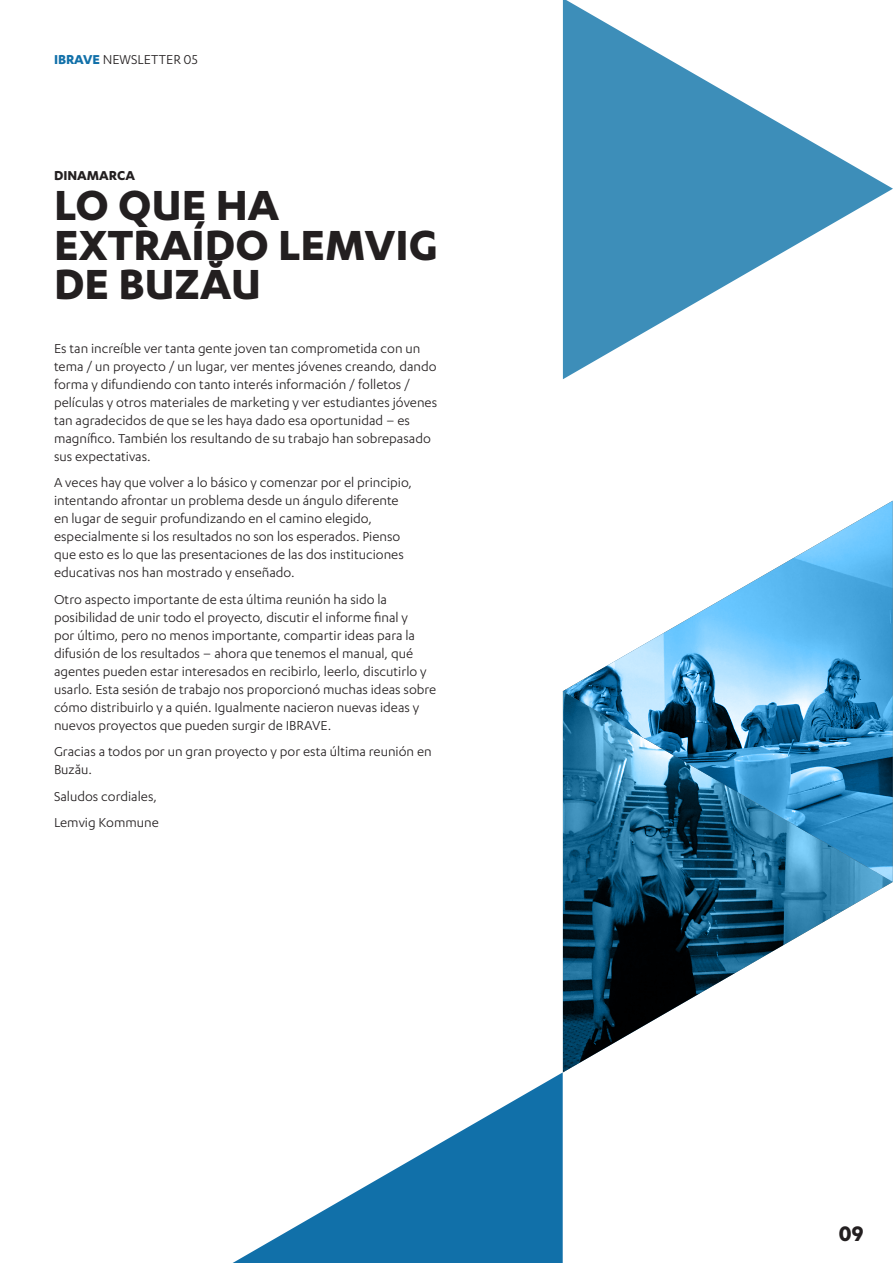
<style>
.page{position:relative;width:893px;height:1263px;background:#fff}
.page>*{position:absolute;margin:0;border:0;box-sizing:border-box;transform-origin:0 0}
.t1{font:700 48.9px/39.8px "Karbon";color:#231f20}
.t2{font:700 24.45px "Karbon";color:#231f20}
.t3{font:15px/18px "Karbon";color:#231f20}
.t4{font:700 15px "Karbon";color:#231f20}
.s1{font-weight:700;color:#1170a9}
</style>
<div class="page">
<img style="left:563px;top:882px;width:330px;height:190px">
<img style="left:563px;top:501px;width:330px;height:381px">
<svg style="left:233px;top:1072px;width:330px;height:191px"></svg>
<svg style="left:563px;top:0;width:330px;height:379px;fill:#4391bb"></svg>
<p class="t3" style="left:54px;top:50px;width:145px"><span class="s1">IBRAVE</span> NEWSLETTER 05</p>
<p class="t4" style="left:54px;top:167px;width:82px">DINAMARCA</p>
<h1 class="t1" style="left:54px;top:183px;width:385px">LO QUE HA<br>EXTRAÍDO LEMVIG<br>DE BUZĂU</h1>
<p class="t3" style="left:54px;top:339px;width:385px">Es tan increíble ver tanta gente joven tan comprometida con un tema / un proyecto / un lugar, ver mentes jóvenes creando, dando forma y difundiendo con tanto interés información / folletos / películas y otros materiales de marketing y ver estudiantes jóvenes tan agradecidos de que se les haya dado esa oportunidad – es magnífico. También los resultando de su trabajo han sobrepasado sus expectativas.</p>
<p class="t3" style="left:54px;top:473px;width:360px">A veces hay que volver a lo básico y comenzar por el principio, intentando afrontar un problema desde un ángulo diferente en lugar de seguir profundizando en el camino elegido, especialmente si los resultados no son los esperados. Pienso que esto es lo que las presentaciones de las dos instituciones educativas nos han mostrado y enseñado.</p>
<p class="t3" style="left:54px;top:590px;width:384px">Otro aspecto importante de esta última reunión ha sido la posibilidad de unir todo el proyecto, discutir el informe final y<br>por último, pero no menos importante, compartir ideas para la difusión de los resultados – ahora que tenemos el manual, qué agentes pueden estar interesados en recibirlo, leerlo, discutirlo y usarlo. Esta sesión de trabajo nos proporcionó muchas ideas sobre cómo distribuirlo y a quién. Igualmente nacieron nuevas ideas y nuevos proyectos que pueden surgir de IBRAVE.</p>
<p class="t3" style="left:54px;top:742px;width:379px">Gracias a todos por un gran proyecto y por esta última reunión en<br>Buzău.</p>
<p class="t3" style="left:54px;top:782px;width:106px;line-height:26.5px">Saludos cordiales,<br>Lemvig Kommune</p>
<h2 class="t2" style="left:839px;top:1220px;width:26px">09</h2>
</div>
